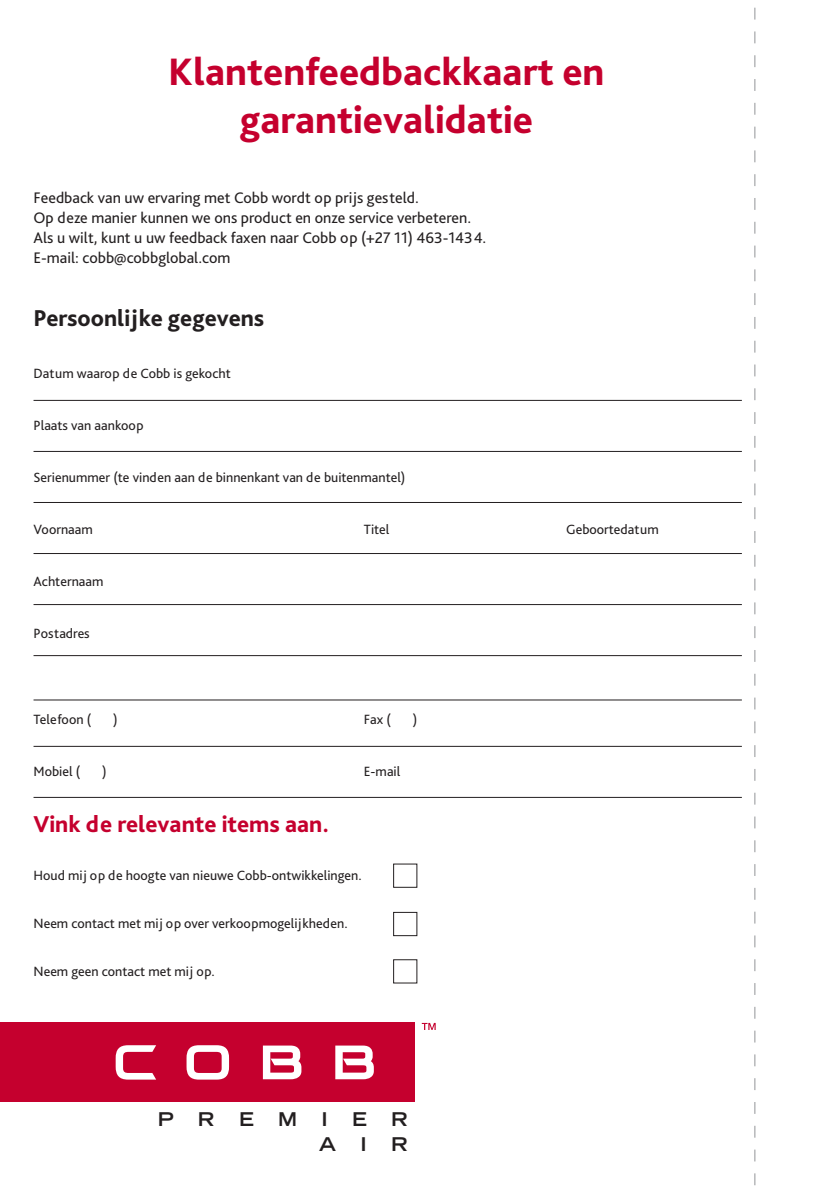
<style>
.page{position:relative;width:839px;height:1190px;background:#fff}
.page>*{position:absolute;margin:0;border:0;box-sizing:border-box;transform-origin:0 0}
.t1{font:800 40px/48px "Bliss Pro";color:#c5002e;text-align:center}
.t2{font:800 24px "Bliss Pro";color:#c5002e}
.t3{font:800 24px "Bliss Pro";color:#231f20}
.t4{font:700 expanded 19px "Trade Gothic LT Std";color:#231f20}
.t5{font:16px "Bliss Pro";color:#231f20}
.t6{font:14px "Bliss Pro";color:#231f20}
</style>
<div class="page">
<hr style="left:33px;top:400px;width:708px;height:1px;background:#231f20">
<hr style="left:33px;top:451px;width:708px;height:1px;background:#231f20">
<hr style="left:33px;top:502px;width:708px;height:1px;background:#231f20">
<hr style="left:33px;top:553px;width:708px;height:1px;background:#231f20">
<hr style="left:33px;top:604px;width:708px;height:1px;background:#231f20">
<hr style="left:33px;top:655px;width:708px;height:1px;background:#231f20">
<hr style="left:33px;top:699px;width:708px;height:1px;background:#231f20">
<hr style="left:33px;top:746px;width:708px;height:1px;background:#231f20">
<hr style="left:33px;top:797px;width:708px;height:1px;background:#231f20">
<div style="left:393px;top:912px;width:24px;height:24px;border:1px solid #231f20"></div>
<div style="left:393px;top:959px;width:24px;height:24px;border:1px solid #231f20"></div>
<div style="left:0;top:1023px;width:414px;height:78px;background:#c5002e"></div>
<svg style="left:116px;top:1045px;width:257px;height:34px"></svg>
<svg style="left:421px;top:1023px;width:14px;height:7px"></svg>
<p class="t1" style="left:168px;top:46px;width:437px">Klantenfeedbackkaart en garantievalidatie</p>
<p class="t5" style="left:33px;top:187px;width:386px">Feedback van uw ervaring met Cobb wordt op prijs gesteld.</p>
<p class="t5" style="left:33px;top:207px;width:439px">Op deze manier kunnen we ons product en onze service verbeteren.</p>
<p class="t5" style="left:33px;top:227px;width:454px">Als u wilt, kunt u uw feedback faxen naar Cobb op (+27 11) 463-1434.</p>
<p class="t5" style="left:33px;top:247px;width:198px">E-mail: cobb@cobbglobal.com</p>
<p class="t3" style="left:33px;top:303px;width:232px">Persoonlijke gegevens</p>
<p class="t6" style="left:33px;top:364px;width:198px">Datum waarop de Cobb is gekocht</p>
<p class="t6" style="left:33px;top:416px;width:112px">Plaats van aankoop</p>
<p class="t6" style="left:33px;top:468px;width:373px">Serienummer (te vinden aan de binnenkant van de buitenmantel)</p>
<p class="t6" style="left:33px;top:520px;width:61px">Voornaam</p>
<p class="t6" style="left:363px;top:520px;width:27px">Titel</p>
<p class="t6" style="left:565px;top:520px;width:94px">Geboortedatum</p>
<p class="t6" style="left:33px;top:572px;width:71px">Achternaam</p>
<p class="t6" style="left:33px;top:624px;width:58px">Postadres</p>
<p class="t6" style="left:33px;top:710px;width:59px">Telefoon (</p>
<p class="t6" style="left:113px;top:710px;width:6px">)</p>
<p class="t6" style="left:363px;top:710px;width:29px">Fax (</p>
<p class="t6" style="left:412px;top:710px;width:6px">)</p>
<p class="t6" style="left:33px;top:762px;width:48px">Mobiel (</p>
<p class="t6" style="left:102px;top:762px;width:6px">)</p>
<p class="t6" style="left:363px;top:762px;width:38px">E-mail</p>
<p class="t2" style="left:33px;top:809px;width:297px">Vink de relevante items aan.</p>
<p class="t6" style="left:33px;top:866px;width:329px">Houd mij op de hoogte van nieuwe Cobb-ontwikkelingen.</p>
<p class="t6" style="left:33px;top:914px;width:315px">Neem contact met mij op over verkoopmogelijkheden.</p>
<p class="t6" style="left:33px;top:962px;width:183px">Neem geen contact met mij op.</p>
<p class="t4" style="left:157px;top:1107px;width:17px">P</p>
<p class="t4" style="left:198px;top:1107px;width:18px">R</p>
<p class="t4" style="left:239px;top:1107px;width:16px">E</p>
<p class="t4" style="left:278px;top:1107px;width:20px">M</p>
<p class="t4" style="left:321px;top:1107px;width:8px">I</p>
<p class="t4" style="left:352px;top:1107px;width:16px">E</p>
<p class="t4" style="left:391px;top:1107px;width:18px">R</p>
<p class="t4" style="left:319px;top:1132px;width:18px">A</p>
<p class="t4" style="left:360px;top:1132px;width:8px">I</p>
<p class="t4" style="left:391px;top:1132px;width:18px">R</p>
</div>
